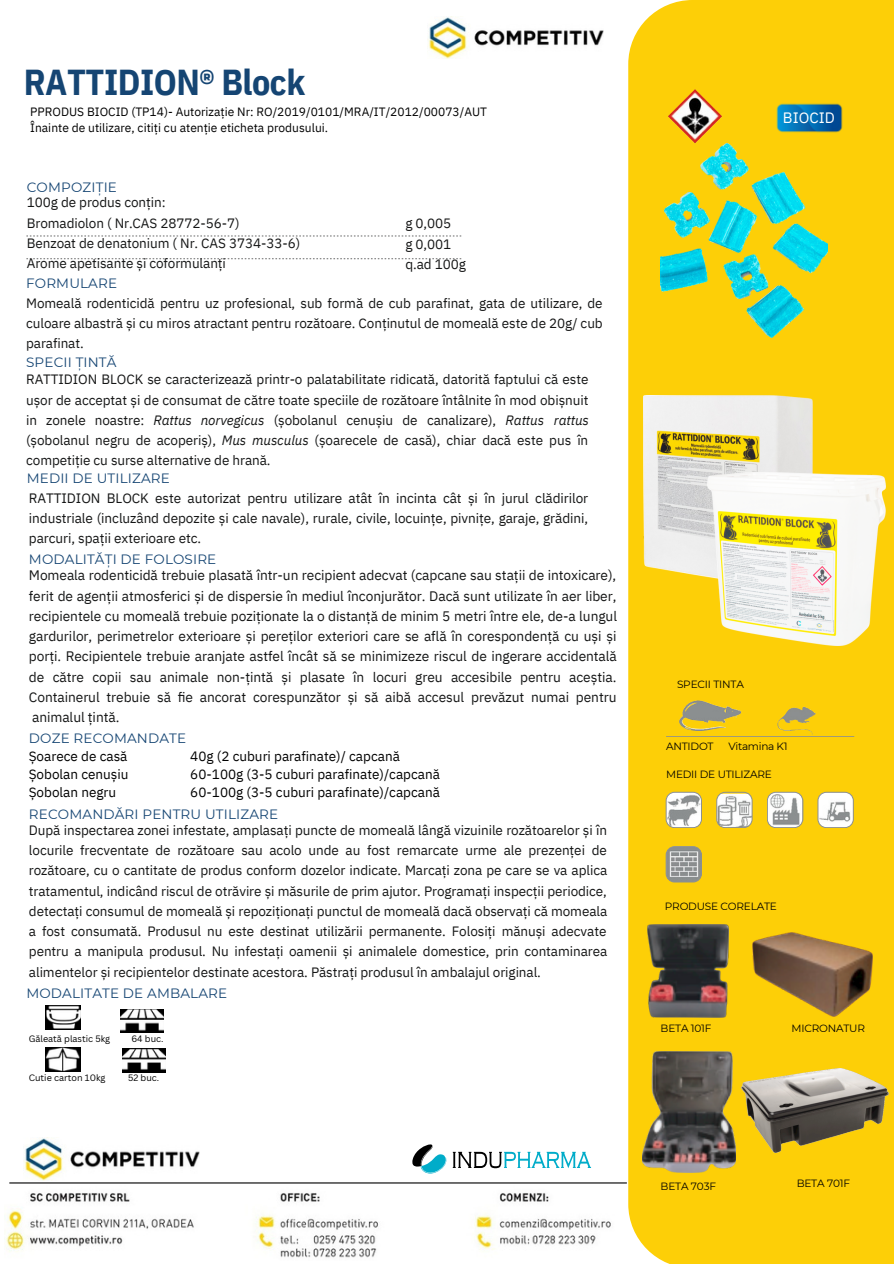
<style>
.page{position:relative;width:894px;height:1264px;background:#fff}
.page>*{position:absolute;margin:0;border:0;box-sizing:border-box;transform-origin:0 0}
.t1{font:700 36px "IBM Plex Sans Cond";letter-spacing:-.015em;color:#154573}
.t2{font:15px "IBM Plex Sans";color:#fff}
.t3{font:13.8px/20.2px "IBM Plex Sans";letter-spacing:-.005em;color:#151616;text-align:justify}
.t4{font:13.65px/20.2px "IBM Plex Sans";letter-spacing:-.005em;color:#151616;text-align:justify}
.t5{font:13.5px/20.2px "IBM Plex Sans";letter-spacing:-.005em;color:#151616;text-align:justify}
.t6{font:13.5px/18px "IBM Plex Sans";color:#000;text-align:justify}
.t7{font:13.5px "Montserrat";letter-spacing:.01em;color:#154573}
.t8{font:12px/16px "IBM Plex Sans";color:#000}
.t9{font:10.5px "Montserrat";letter-spacing:-.02em;color:#000}
.t10{font:9px "Canva Sans";color:#000}
.s1{font-style:italic}
</style>
<div class="page">
<img style="left:5px;top:1192px;width:606px;height:66px">
<hr style="left:9px;top:1182px;width:617px;height:1px;background:#000">
<img style="left:24px;top:1137px;width:175px;height:43px">
<svg style="left:412px;top:1144px;width:34px;height:29px"></svg>
<svg style="left:452px;top:1151px;width:139px;height:17px"></svg>
<img style="left:46px;top:1005px;width:35px;height:24px">
<img style="left:46px;top:1047px;width:35px;height:24px">
<img style="left:121px;top:1009px;width:42px;height:23px">
<img style="left:122px;top:1048px;width:43px;height:24px">
<svg style="left:26px;top:236px;width:435px;height:1px"></svg>
<svg style="left:26px;top:258px;width:435px;height:1px"></svg>
<img style="left:427px;top:16px;width:176px;height:43px">
<div style="left:628px;top:0;width:265px;height:1263px;background:#fdcf07"></div>
<img style="left:668px;top:89px;width:53px;height:54px">
<img style="left:776px;top:103px;width:67px;height:30px">
<img style="left:660px;top:143px;width:167px;height:194px">
<img style="left:643px;top:395px;width:169px;height:182px">
<img style="left:679px;top:700px;width:62px;height:31px">
<img style="left:777px;top:706px;width:38px;height:29px">
<img style="left:717px;top:793px;width:34px;height:34px">
<div style="left:716px;top:792px;width:36px;height:36px;border:1px solid #8b8f91;border-radius:8px"></div>
<div style="left:817px;top:792px;width:35px;height:35px;background:#e5c123;border-radius:8px"></div>
<img style="left:817px;top:793px;width:35px;height:34px">
<div style="left:817px;top:792px;width:36px;height:36px;border:1px solid #8b8f91;border-radius:8px"></div>
<img style="left:666px;top:792px;width:34px;height:35px;border-radius:8px">
<div style="left:665px;top:792px;width:36px;height:36px;border:1px solid #8b8f91;border-radius:8px"></div>
<img style="left:767px;top:792px;width:35px;height:35px;border-radius:8px">
<div style="left:766px;top:792px;width:36px;height:36px;border:1px solid #8b8f91;border-radius:8px"></div>
<img style="left:666px;top:846px;width:35px;height:35px;border-radius:8px">
<div style="left:665px;top:846px;width:36px;height:36px;border:1px solid #8b8f91;border-radius:8px"></div>
<hr style="left:666px;top:736px;width:188px;height:1px;background:#8b8f91">
<img style="left:647px;top:925px;width:81px;height:92px">
<img style="left:752px;top:932px;width:120px;height:84px">
<img style="left:642px;top:1051px;width:92px;height:121px">
<img style="left:741px;top:1068px;width:146px;height:84px">
<img style="left:707px;top:473px;width:178px;height:172px">
<h1 class="t1" style="left:24px;top:58px;width:283px">RATTIDION® Block</h1>
<p class="t8" style="left:30px;top:103px;width:458px">PPRODUS BIOCID (TP14)- Autorizație Nr: RO/2019/0101/MRA/IT/2012/00073/AUT<br>Înainte de utilizare, citiți cu atenție eticheta produsului.</p>
<p class="t2" style="left:782px;top:107px;width:53px">BIOCID</p>
<p class="t7" style="left:27px;top:179px;width:92px">COMPOZIȚIE</p>
<p class="t5" style="left:27px;top:192px;width:275px;text-align:left">100g de produs conțin:<br>Bromadiolon ( Nr.CAS 28772-56-7)<br>Benzoat de denatonium ( Nr. CAS 3734-33-6)<br>Arome apetisante și coformulanți</p>
<p class="t5" style="left:405px;top:213px;width:62px;text-align:left">g 0,005<br>g 0,001 q.ad 100g</p>
<p class="t7" style="left:26px;top:275px;width:92px">FORMULARE</p>
<p class="t5" style="left:26px;top:293px;width:578px">Momeală rodenticidă pentru uz profesional, sub formă de cub parafinat, gata de utilizare, de culoare albastră și cu miros atractant pentru rozătoare. Conținutul de momeală este de 20g/ cub parafinat.</p>
<p class="t7" style="left:26px;top:354px;width:92px">SPECII ȚINTĂ</p>
<p class="t5" style="left:26px;top:369px;width:564px">RATTIDION BLOCK se caracterizează printr-o palatabilitate ridicată, datorită faptului că este ușor de acceptat și de consumat de către toate speciile de rozătoare întâlnite în mod obișnuit in zonele noastre: <span class="s1">Rattus norvegicus</span> (șobolanul cenușiu de canalizare), <span class="s1">Rattus rattus </span>(șobolanul negru de acoperiș), <span class="s1">Mus musculus</span> (șoarecele de casă), chiar dacă este pus în competiție cu surse alternative de hrană.</p>
<p class="t7" style="left:27px;top:470px;width:144px">MEDII DE UTILIZARE</p>
<p class="t4" style="left:29px;top:487px;width:560px">RATTIDION BLOCK este autorizat pentru utilizare atât în incinta cât și în jurul clădirilor industriale (incluzând depozite și cale navale), rurale, civile, locuințe, pivnițe, garaje, grădini, parcuri, spații exterioare etc.</p>
<p class="t7" style="left:29px;top:550px;width:189px">MODALITĂȚI DE FOLOSIRE</p>
<p class="t3" style="left:29px;top:565px;width:589px">Momeala rodenticidă trebuie plasată într-un recipient adecvat (capcane sau stații de intoxicare), ferit de agenții atmosferici și de dispersie în mediul înconjurător. Dacă sunt utilizate în aer liber, recipientele cu momeală trebuie poziționate la o distanță de minim 5 metri între ele, de-a lungul gardurilor, perimetrelor exterioare și pereților exteriori care se află în corespondență cu uși și porți. Recipientele trebuie aranjate astfel încât să se minimizeze riscul de ingerare accidentală de către copii sau animale non-țintă și plasate în locuri greu accesibile pentru aceștia.<br>Containerul trebuie să fie ancorat corespunzător și să aibă accesul prevăzut numai pentru animalul țintă.</p>
<p class="t7" style="left:29px;top:729px;width:159px">DOZE RECOMANDATE</p>
<p class="t6" style="left:29px;top:747px;width:101px">Șoarece de casă Șobolan cenușiu Șobolan negru</p>
<p class="t6" style="left:190px;top:747px;width:251px;text-align:left">40g (2 cuburi parafinate)/ capcană<br>60-100g (3-5 cuburi parafinate)/capcană<br>60-100g (3-5 cuburi parafinate)/capcană</p>
<p class="t7" style="left:29px;top:806px;width:251px">RECOMANDĂRI PENTRU UTILIZARE</p>
<p class="t5" style="left:29px;top:819px;width:579px">După inspectarea zonei infestate, amplasați puncte de momeală lângă vizuinile rozătoarelor și în locurile frecventate de rozătoare sau acolo unde au fost remarcate urme ale prezenței de rozătoare, cu o cantitate de produs conform dozelor indicate. Marcați zona pe care se va aplica tratamentul, indicând riscul de otrăvire și măsurile de prim ajutor. Programați inspecții periodice, detectați consumul de momeală și repoziționați punctul de momeală dacă observați că momeala a fost consumată. Produsul nu este destinat utilizării permanente. Folosiți mănuși adecvate pentru a manipula produsul. Nu infestați oamenii și animalele domestice, prin contaminarea alimentelor și recipientelor destinate acestora. Păstrați produsul în ambalajul original.</p>
<p class="t7" style="left:26px;top:984px;width:202px">MODALITATE DE AMBALARE</p>
<p class="t10" style="left:29px;top:1031px;width:83px">Găleată plastic 5kg</p>
<p class="t10" style="left:29px;top:1070px;width:78px">Cutie carton 10kg</p>
<p class="t10" style="left:131px;top:1031px;width:34px">64 buc.</p>
<p class="t10" style="left:128px;top:1070px;width:33px">52 buc.</p>
<p class="t9" style="left:676px;top:678px;width:68px">SPECII TINTA</p>
<p class="t9" style="left:666px;top:740px;width:49px">ANTIDOT</p>
<p class="t9" style="left:728px;top:739px;width:61px">Vitamina K1</p>
<p class="t9" style="left:666px;top:768px;width:107px">MEDII DE UTILIZARE</p>
<p class="t9" style="left:664px;top:899px;width:113px">PRODUSE CORELATE</p>
<p class="t9" style="left:660px;top:1022px;width:52px">BETA 101F</p>
<p class="t9" style="left:791px;top:1022px;width:75px">MICRONATUR</p>
<p class="t9" style="left:660px;top:1180px;width:57px">BETA 703F</p>
<p class="t9" style="left:796px;top:1177px;width:55px">BETA 701F</p>
</div>
